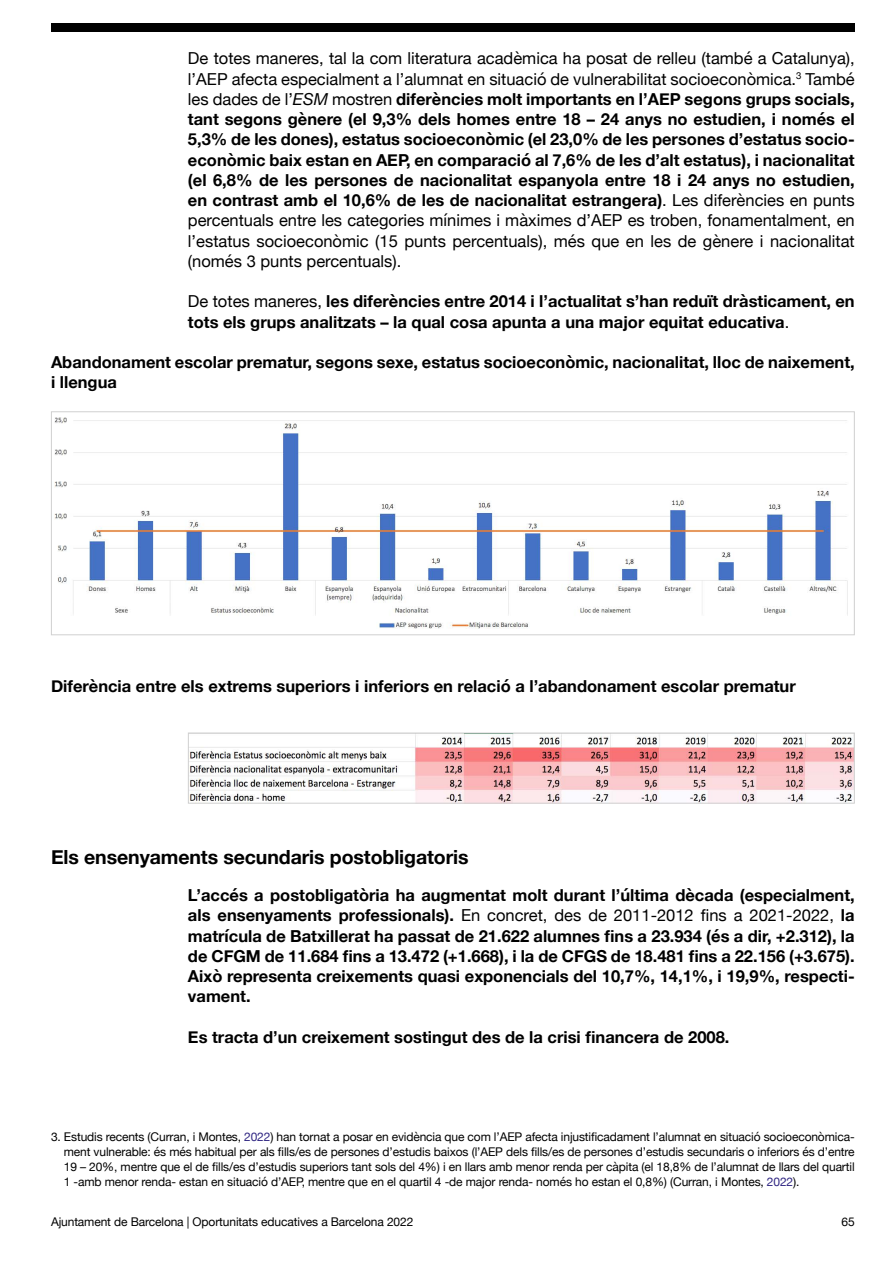
<style>
.page{position:relative;width:893px;height:1263px;background:#fff}
.page>*{position:absolute;margin:0;border:0;box-sizing:border-box;transform-origin:0 0}
._1_1_1__Subtítulo_Ca{font:700 19.5px "Helvetica Neue";letter-spacing:-.005em;color:#000}
.TB{font:700 16.5px/20.2px "Helvetica Neue";color:#000;text-align:justify}
.TB_-_Bold_-_IMG{font:700 16.5px/20.2px "Helvetica Neue";color:#000}
.Notas_al_Pie{font:12px/15px "Helvetica Neue";letter-spacing:-.01em;color:#000;text-align:justify}
.s1{font-weight:400}
.s2{font-weight:400;font-style:italic}
.s3{color:#312783}
</style>
<div class="page">
<div style="left:51px;top:23px;width:804px;height:9px;background:#000"></div>
<img style="left:54px;top:417px;width:794px;height:212px">
<div style="left:51px;top:411px;width:804px;height:224px;border:1px solid #d0d0d0"></div>
<img style="left:190px;top:735px;width:663px;height:66px">
<div style="left:188px;top:733px;width:667px;height:70px;border:1px solid #d0d0d0"></div>
<p class="TB" style="left:188px;top:49px;width:668px"><span class="s1">De totes maneres, tal la com literatura acadèmica ha posat de relleu (també a Catalunya), l’AEP afecta especialment a l’alumnat en situació de vulnerabilitat socioeconòmica.</span><sup>3</sup> <span class="s1">També les dades de l’</span><span class="s2">ESM</span> <span class="s1">mostren</span> diferències molt importants en l’AEP segons grups socials, tant segons gènere (el 9,3% dels homes entre 18 – 24 anys no estudien, i només el 5,3% de les dones), estatus socioeconòmic (el 23,0% de les persones d’estatus socio&shy;econòmic baix estan en AEP, en comparació al 7,6% de les d’alt estatus), i nacionalitat (el 6,8% de les persones de nacionalitat espanyola entre 18 i 24 anys no estudien, en contrast amb el 10,6% de les de nacionalitat estrangera)<span class="s1">. Les diferències en punts percentuals entre les categories mínimes i màximes d’AEP es troben, fonamentalment, en l’estatus socioeconòmic (15 punts percentuals), més que en les de gènere i nacionalitat (només 3 punts percentuals).</span></p>
<p class="TB" style="left:188px;top:292px;width:668px"><span class="s1">De totes maneres,</span> les diferències entre 2014 i l’actualitat s’han reduït dràsticament, en tots els grups analitzats – la qual cosa apunta a una major equitat educativa<span class="s1">.</span></p>
<p class="TB_-_Bold_-_IMG" style="left:51px;top:352px;width:805px">Abandonament escolar prematur, segons sexe, estatus socioeconòmic, nacionalitat, lloc de naixement, i llengua</p>
<p class="TB_-_Bold_-_IMG" style="left:51px;top:676px;width:746px">Diferència entre els extrems superiors i inferiors en relació a l’abandonament escolar prematur</p>
<p class="_1_1_1__Subtítulo_Ca" style="left:51px;top:842px;width:419px">Els ensenyaments secundaris postobligatoris</p>
<p class="TB" style="left:188px;top:885px;width:668px">L’accés a postobligatòria ha augmentat molt durant l’última dècada (especialment, als ensenyaments professionals). <span class="s1">En concret, des de 2011-2012 fins a 2021-2022,</span> la matrícula de Batxillerat ha passat de 21.622 alumnes fins a 23.934 (és a dir, +2.312), la de CFGM de 11.684 fins a 13.472 (+1.668), i la de CFGS de 18.481 fins a 22.156 (+3.675).<br>Això representa creixements quasi exponencials del 10,7%, 14,1%, i 19,9%, respecti&shy;vament.</p>
<p class="TB" style="left:188px;top:1027px;width:543px">Es tracta d’un creixement sostingut des de la crisi financera de 2008.</p>
<p class="Notas_al_Pie" style="left:64px;top:1130px;width:792px;text-indent:-13px">3. Estudis recents (Curran, i Montes, <span class="s3">2022</span>) han tornat a posar en evidència que com l’AEP afecta injustificadament l’alumnat en situació socioeconòmica&shy;ment vulnerable: és més habitual per als fills/es de persones d’estudis baixos (l’AEP dels fills/es de persones d’estudis secundaris o inferiors és d’entre 19 – 20%, mentre que el de fills/es d’estudis superiors tant sols del 4%) i en llars amb menor renda per càpita (el 18,8% de l’alumnat de llars del quartil 1 -amb menor renda- estan en situació d’AEP, mentre que en el quartil 4 -de major renda- només ho estan el 0,8%) (Curran, i Montes, <span class="s3">2022</span>).</p>
<p class="Notas_al_Pie" style="left:51px;top:1215px;width:364px">Ajuntament de Barcelona | Oportunitats educatives a Barcelona 2022</p>
<p class="Notas_al_Pie" style="left:841px;top:1215px;width:15px">65</p>
</div>
